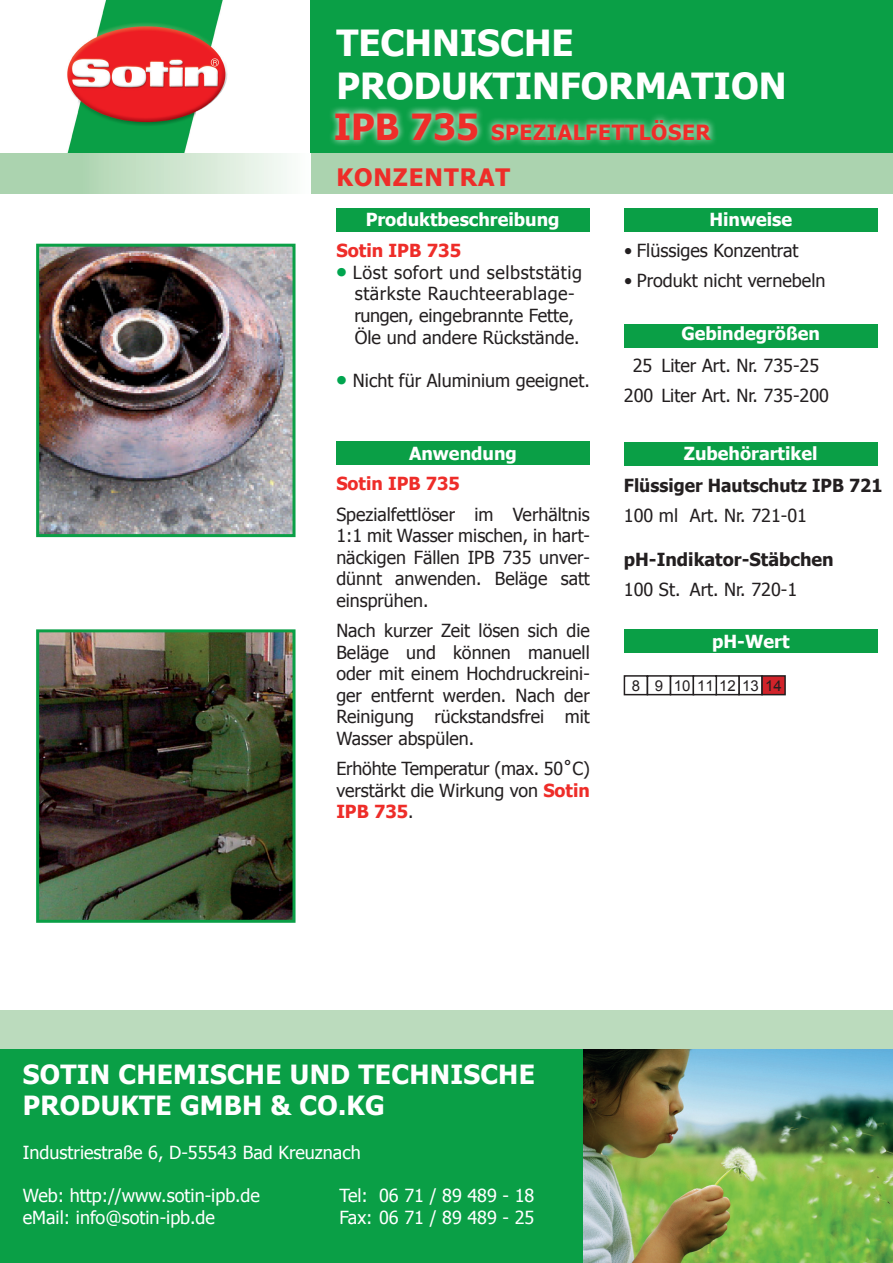
<style>
.page{position:relative;width:893px;height:1263px;background:#fff}
.page>*{position:absolute;margin:0;border:0;box-sizing:border-box;transform-origin:0 0}
.t1{font:700 36px "Tahoma";color:#fff}
.t2{font:700 26.4px "Tahoma";letter-spacing:.01em;color:#fff}
.t3{font:700 24px "Tahoma";letter-spacing:.04em;color:#ee2d29}
.t4{font:700 21px "Tahoma";letter-spacing:.03em;color:#ee2d29}
.t5{font:18px/21.6px "Tahoma";color:#231f20;text-align:justify}
.t6{font:18px "Tahoma";color:#fff}
.t7{font:18px/21.6px "Tahoma";letter-spacing:.02em;color:#231f20}
.t8{font:700 18px "Tahoma";color:#fff}
.t9{font:700 18px "Tahoma";color:#231f20}
.t10{font:700 18px "Tahoma";color:#ee2d29}
.t11{font:15px "Arial";color:#231f20}
.s1{font-size:36px}
.s2{font-family:"Times";font-size:30px;color:#00a54f}
.s3{font-weight:700;color:#ee2d29}
</style>
<div class="page">
<div style="left:311px;top:0;width:582px;height:153px;background:#0a9f46"></div>
<img style="left:67px;top:0;width:161px;height:153px">
<img style="left:583px;top:1048px;width:310px;height:215px">
<div style="left:0;top:1048px;width:583px;height:215px;background:#0a9f46"></div>
<div style="left:0;top:1010px;width:893px;height:38px;background:#bbdbbd"></div>
<div style="left:311px;top:153px;width:582px;height:40px;background:#abd3af"></div>
<img style="left:340px;top:99px;width:334px;height:1px">
<div style="left:336px;top:208px;width:253px;height:23px;background:#0a9f46"></div>
<div style="left:336px;top:442px;width:254px;height:23px;background:#0a9f46"></div>
<div style="left:0;top:153px;width:311px;height:40px;background:linear-gradient(to right,#9dcba1,#f8fbf7)"></div>
<svg style="left:331px;top:107px;width:384px;height:39px"></svg>
<div style="left:624px;top:208px;width:253px;height:23px;background:#0a9f46"></div>
<div style="left:624px;top:324px;width:253px;height:24px;background:#0a9f46"></div>
<div style="left:624px;top:442px;width:253px;height:23px;background:#0a9f46"></div>
<div style="left:624px;top:629px;width:253px;height:24px;background:#0a9f46"></div>
<div style="left:738px;top:675px;width:25px;height:20px;border:2px solid #231f20"></div>
<div style="left:715px;top:675px;width:25px;height:20px;border:2px solid #231f20"></div>
<div style="left:762px;top:676px;width:23px;height:19px;background:#d1232a"></div>
<div style="left:761px;top:675px;width:25px;height:20px;border:2px solid #231f20"></div>
<div style="left:624px;top:675px;width:24px;height:20px;border:2px solid #231f20"></div>
<div style="left:647px;top:675px;width:24px;height:20px;border:2px solid #231f20"></div>
<div style="left:670px;top:675px;width:24px;height:20px;border:2px solid #231f20"></div>
<div style="left:693px;top:675px;width:24px;height:20px;border:2px solid #231f20"></div>
<img style="left:40px;top:633px;width:252px;height:286px">
<div style="left:36px;top:629px;width:260px;height:294px;border:3px solid #0a9f46"></div>
<img style="left:40px;top:248px;width:252px;height:285px">
<div style="left:36px;top:244px;width:260px;height:293px;border:3px solid #0a9f46"></div>
<p class="t1" style="left:336px;top:17px;width:239px">TECHNISCHE</p>
<p class="t1" style="left:336px;top:60px;width:452px">PRODUKTINFORMATION</p>
<p class="t4" style="left:334px;top:117px;width:378px"><span class="s1">IPB 735</span> SPEZIALFETTLÖSER</p>
<p class="t3" style="left:336px;top:160px;width:175px">KONZENTRAT</p>
<p class="t8" style="left:366px;top:207px;width:195px">Produktbeschreibung</p>
<p class="t8" style="left:709px;top:207px;width:84px">Hinweise</p>
<p class="t10" style="left:336px;top:238px;width:126px">Sotin IPB 735</p>
<p class="t7" style="left:354px;top:261px;width:229px;text-indent:-18px"><span class="s2">•</span> Löst sofort und selbststätig stärkste Rauchteerablage&shy;rungen, eingebrannte Fette,<br>Öle und andere Rückstände.</p>
<p class="t5" style="left:336px;top:369px;width:255px"><span class="s2">•</span> Nicht für Aluminium geeignet.</p>
<p class="t5" style="left:624px;top:239px;width:176px">• Flüssiges Konzentrat</p>
<p class="t5" style="left:624px;top:269px;width:203px">• Produkt nicht vernebeln</p>
<p class="t8" style="left:681px;top:321px;width:140px">Gebindegrößen</p>
<p class="t5" style="left:633px;top:354px;width:188px">25 Liter Art. Nr. 735-25</p>
<p class="t5" style="left:624px;top:384px;width:207px">200 Liter Art. Nr. 735-200</p>
<p class="t8" style="left:409px;top:440px;width:109px">Anwendung</p>
<p class="t8" style="left:684px;top:441px;width:135px">Zubehörartikel</p>
<p class="t10" style="left:336px;top:471px;width:125px">Sotin IPB 735</p>
<p class="t5" style="left:336px;top:502px;width:255px">Spezialfettlöser im Verhältnis 1:1 mit Wasser mischen, in hart&shy;näckigen Fällen IPB 735 unver&shy;dünnt anwenden. Beläge satt einsprühen.</p>
<p class="t5" style="left:336px;top:619px;width:255px">Nach kurzer Zeit lösen sich die Beläge und können manuell oder mit einem Hochdruckreini&shy;ger entfernt werden. Nach der Reinigung rückstandsfrei mit Wasser abspülen.</p>
<p class="t5" style="left:336px;top:757px;width:255px">Erhöhte Temperatur (max. 50˚C) verstärkt die Wirkung von <span class="s3">Sotin IPB 735</span>.</p>
<p class="t9" style="left:624px;top:472px;width:260px">Flüssiger Hautschutz IPB 721</p>
<p class="t5" style="left:624px;top:503px;width:185px">100 ml Art. Nr. 721-01</p>
<p class="t9" style="left:624px;top:547px;width:211px">pH-Indikator-Stäbchen</p>
<p class="t5" style="left:624px;top:578px;width:175px">100 St. Art. Nr. 720-1</p>
<p class="t8" style="left:712px;top:628px;width:79px">pH-Wert</p>
<p class="t11" style="left:632px;top:675px;width:152px">8 9 10 11 12 13 14</p>
<p class="t2" style="left:23px;top:1055px;width:514px">SOTIN CHEMISCHE UND TECHNISCHE</p>
<p class="t2" style="left:23px;top:1087px;width:363px">PRODUKTE GMBH &amp; CO.KG</p>
<p class="t6" style="left:23px;top:1141px;width:339px">Industriestraße 6, D-55543 Bad Kreuznach</p>
<p class="t6" style="left:23px;top:1184px;width:239px">Web: http://www.sotin-ipb.de</p>
<p class="t6" style="left:339px;top:1184px;width:197px">Tel: 06 71 / 89 489 - 18</p>
<p class="t6" style="left:23px;top:1205px;width:194px">eMail: info@sotin-ipb.de</p>
<p class="t6" style="left:339px;top:1205px;width:197px">Fax: 06 71 / 89 489 - 25</p>
</div>
